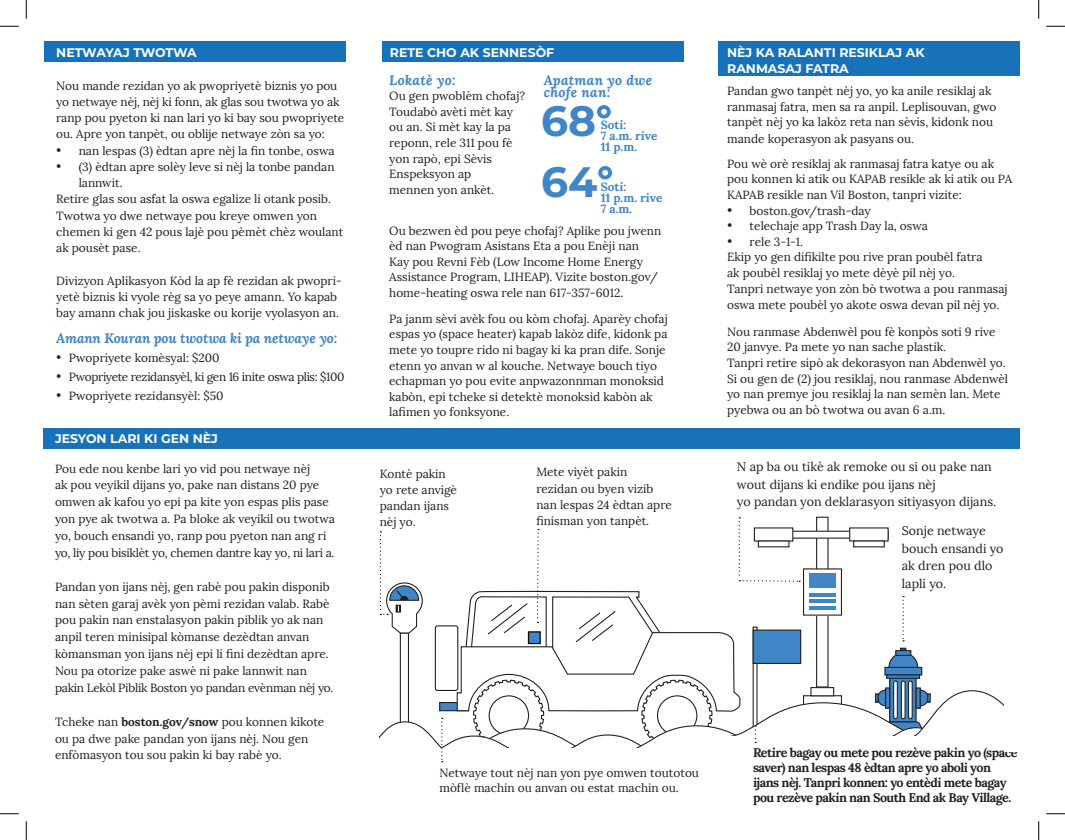
<style>
.page{position:relative;width:1065px;height:840px;background:#fff}
.page>*{position:absolute;margin:0;border:0;box-sizing:border-box;transform-origin:0 0}
.t1{font:700 42.5px "Montserrat";color:#4085c6}
.t2{font:italic 700 13.75px "Lora";letter-spacing:-.01em;color:#4085c6}
.t3{font:italic 700 13.75px "Lora";letter-spacing:.02em;color:#4085c6}
.t4{font:700 12.5px/15px "Lora";letter-spacing:-.04em;color:#231f20}
.t5{font:12.5px/17.5px "Lora";color:#231f20}
.t6{font:700 12.5px/16.2px "Montserrat";color:#fff}
.t7{font:11.88px/15.6px "Lora";color:#231f20}
.t8{font:11.88px "Lora";letter-spacing:-.03em;color:#231f20}
.t9{font:700 11.88px/11.2px "Lora";color:#4085c6}
.s1{font-family:"Times New Roman";font-size:15px}
.s2{font-weight:700}
.s3{font-size:36.25px}
</style>
<div class="page">
<div style="left:44px;top:428px;width:976px;height:21px;background:#1772ba"></div>
<div style="left:44px;top:41px;width:301px;height:21px;background:#1772ba"></div>
<div style="left:382px;top:42px;width:301px;height:20px;background:#1772ba"></div>
<div style="left:718px;top:42px;width:302px;height:34px;background:#1772ba"></div>
<svg style="left:379px;top:517px;width:625px;height:245px"></svg>
<svg style="left:0;top:25px;width:19px;height:2px"></svg>
<svg style="left:1046px;top:25px;width:19px;height:2px"></svg>
<svg style="left:0;top:813px;width:19px;height:2px"></svg>
<svg style="left:1046px;top:813px;width:19px;height:2px"></svg>
<svg style="left:25px;top:0;width:2px;height:19px"></svg>
<svg style="left:25px;top:821px;width:2px;height:19px"></svg>
<svg style="left:1038px;top:0;width:2px;height:19px"></svg>
<svg style="left:1038px;top:821px;width:2px;height:19px"></svg>
<p class="t6" style="left:56px;top:44px;width:142px">NETWAYAJ TWOTWA</p>
<p class="t7" style="left:56px;top:77px;width:290px;line-height:16.2px">Nou mande rezidan yo ak pwopriyetè biznis yo pou yo netwaye nèj, nèj ki fonn, ak glas sou twotwa yo ak ranp pou pyeton ki nan lari yo ki bay sou pwopriyete ou. Apre yon tanpèt, ou oblije netwaye zòn sa yo:</p>
<p class="t7" style="left:56px;top:143px;width:280px"><span class="s1">•</span> nan lespas (3) èdtan apre nèj la fin tonbe, oswa</p>
<p class="t7" style="left:79px;top:159px;width:257px;line-height:16.2px;text-indent:-22px"><span class="s1">•</span> (3) èdtan apre solèy leve si nèj la tonbe pandan lannwit.</p>
<p class="t7" style="left:56px;top:191px;width:289px;line-height:16.2px">Retire glas sou asfat la oswa egalize li otank posib.<br>Twotwa yo dwe netwaye pou kreye omwen yon chemen ki gen 42 pous lajè pou pèmèt chèz woulant ak pousèt pase.</p>
<p class="t7" style="left:56px;top:272px;width:287px;line-height:16.2px">Divizyon Aplikasyon Kòd la ap fè rezidan ak pwopri&shy;yetè biznis ki vyole règ sa yo peye amann. Yo kapab bay amann chak jou jiskaske ou korije vyolasyon an.</p>
<p class="t2" style="left:56px;top:329px;width:283px">Amann Kouran pou twotwa ki pa netwaye yo:</p>
<p class="t7" style="left:56px;top:350px;width:165px"><span class="s1">•</span> Pwopriyete komèsyal: $200</p>
<p class="t8" style="left:56px;top:369px;width:290px"><span class="s1">•</span> Pwopriyete rezidansyèl, ki gen 16 inite oswa plis: $100</p>
<p class="t7" style="left:56px;top:388px;width:169px"><span class="s1">•</span> Pwopriyete rezidansyèl: $50</p>
<p class="t6" style="left:55px;top:430px;width:165px">JESYON LARI KI GEN NÈJ</p>
<p class="t7" style="left:55px;top:460px;width:282px;line-height:16.9px">Pou ede nou kenbe lari yo vid pou netwaye nèj<br>ak pou veyikil dijans yo, pake nan distans 20 pye omwen ak kafou yo epi pa kite yon espas plis pase yon pye ak twotwa a. Pa bloke ak veyikil ou twotwa yo, bouch ensandi yo, ranp pou pyeton nan ang ri yo, liy pou bisiklèt yo, chemen dantre kay yo, ni lari a.</p>
<p class="t7" style="left:55px;top:578px;width:280px;line-height:16.9px">Pandan yon ijans nèj, gen rabè pou pakin disponib nan sèten garaj avèk yon pèmi rezidan valab. Rabè pou pakin nan enstalasyon pakin piblik yo ak nan anpil teren minisipal kòmanse dezèdtan anvan kòmansman yon ijans nèj epi li fini dezèdtan apre.<br>Nou pa otorize pake aswè ni pake lannwit nan pakin Lekòl Piblik Boston yo pandan evènman nèj yo.</p>
<p class="t7" style="left:55px;top:713px;width:271px;line-height:16.9px">Tcheke nan <span class="s2">boston.gov/snow</span> pou konnen kikote ou pa dwe pake pandan yon ijans nèj. Nou gen</p>
<p class="t7" style="left:55px;top:748px;width:228px">enfòmasyon tou sou pakin ki bay rabè yo.</p>
<p class="t6" style="left:390px;top:44px;width:166px">RETE CHO AK SENNESÒF</p>
<p class="t3" style="left:389px;top:70px;width:68px">Lokatè yo:</p>
<p class="t7" style="left:389px;top:88px;width:137px">Ou gen pwoblèm chofaj?<br>Toudabò avèti mèt kay ou an. Si mèt kay la pa reponn, rele 311 pou fè yon rapò, epi Sèvis<br>Enspeksyon ap<br>mennen yon ankèt.</p>
<p class="t7" style="left:389px;top:223px;width:273px">Ou bezwen èd pou peye chofaj? Aplike pou jwenn èd nan Pwogram Asistans Eta a pou Enèji nan Kay pou Revni Fèb (Low Income Home Energy Assistance Program, LIHEAP). Vizite boston.gov/ home-heating oswa rele nan 617-357-6012.</p>
<p class="t7" style="left:389px;top:311px;width:280px">Pa janm sèvi avèk fou ou kòm chofaj. Aparèy chofaj espas yo (space heater) kapab lakòz dife, kidonk pa mete yo toupre rido ni bagay ki ka pran dife. Sonje etenn yo anvan w al kouche. Netwaye bouch tiyo echapman yo pou evite anpwazonnman monoksid kabòn, epi tcheke si detektè monoksid kabòn ak lafimen yo fonksyone.</p>
<p class="t3" style="left:544px;top:71px;width:110px">Apatman yo dwe</p>
<p class="t3" style="left:544px;top:83px;width:68px">chofe nan:</p>
<p class="t9" style="left:601px;top:119px;width:27px">Soti:</p>
<p class="t9" style="left:601px;top:130px;width:58px">7 a.m. rive<br>11 p.m.</p>
<p class="t9" style="left:601px;top:181px;width:63px">Soti:<br>11 p.m. rive<br>7 a.m.</p>
<p class="t1" style="left:541px;top:91px;width:72px">68<span class="s3">°</span></p>
<p class="t1" style="left:541px;top:152px;width:73px">64<span class="s3">°</span></p>
<p class="t7" style="left:380px;top:465px;width:79px;line-height:16.2px">Kontè pakin yo rete anvigè pandan ijans nèj yo.</p>
<p class="t7" style="left:536px;top:465px;width:92px">Mete viyèt pakin</p>
<p class="t7" style="left:536px;top:480px;width:137px;line-height:16.2px">rezidan ou byen vizib nan lespas 24 èdtan apre finisman yon tanpèt.</p>
<p class="t6" style="left:727px;top:44px;width:199px">NÈJ KA RALANTI RESIKLAJ AK<br>RANMASAJ FATRA</p>
<p class="t7" style="left:727px;top:83px;width:271px">Pandan gwo tanpèt nèj yo, yo ka anile resiklaj ak ranmasaj fatra, men sa ra anpil. Leplisouvan, gwo tanpèt nèj yo ka lakòz reta nan sèvis, kidonk nou mande koperasyon ak pasyans ou.</p>
<p class="t7" style="left:727px;top:156px;width:287px">Pou wè orè resiklaj ak ranmasaj fatra katye ou ak pou konnen ki atik ou KAPAB resikle ak ki atik ou PA<br>KAPAB resikle nan Vil Boston, tanpri vizite:</p>
<p class="t7" style="left:727px;top:203px;width:145px"><span class="s1">•</span> boston.gov/trash-day</p>
<p class="t7" style="left:727px;top:218px;width:202px"><span class="s1">•</span> telechaje app Trash Day la, oswa</p>
<p class="t7" style="left:727px;top:234px;width:77px"><span class="s1">•</span> rele 3-1-1.</p>
<p class="t7" style="left:727px;top:250px;width:257px">Ekip yo gen difikilte pou rive pran poubèl fatra</p>
<p class="t7" style="left:727px;top:265px;width:229px">ak poubèl resiklaj yo mete dèyè pil nèj yo.</p>
<p class="t7" style="left:727px;top:280px;width:282px;line-height:16.2px">Tanpri netwaye yon zòn bò twotwa a pou ranmasaj oswa mete poubèl yo akote oswa devan pil nèj yo.</p>
<p class="t7" style="left:727px;top:324px;width:270px">Nou ranmase Abdenwèl pou fè konpòs soti 9 rive<br>20 janvye. Pa mete yo nan sache plastik.</p>
<p class="t7" style="left:727px;top:355px;width:282px">Tanpri retire sipò ak dekorasyon nan Abdenwèl yo.<br>Si ou gen de (2) jou resiklaj, nou ranmase Abdenwèl yo nan premye jou resiklaj la nan semèn lan. Mete pyebwa ou an bò twotwa ou avan 6 a.m.</p>
<p class="t5" style="left:737px;top:458px;width:261px">N ap ba ou tikè ak remoke ou si ou pake nan wout dijans ki endike pou ijans nèj<br>yo pandan yon deklarasyon sitiyasyon dijans.</p>
<p class="t5" style="left:902px;top:522px;width:103px">Sonje netwaye bouch ensandi yo ak dren pou dlo lapli yo.</p>
<p class="t7" style="left:439px;top:766px;width:261px;line-height:15px">Netwaye tout nèj nan yon pye omwen toutotou mòflè machin ou anvan ou estat machin ou.</p>
<p class="t4" style="left:753px;top:745px;width:266px">Retire bagay ou mete pou rezève pakin yo (space saver) nan lespas 48 èdtan apre yo aboli yon ijans nèj. Tanpri konnen: yo entèdi mete bagay pou rezève pakin nan South End ak Bay Village.</p>
</div>
